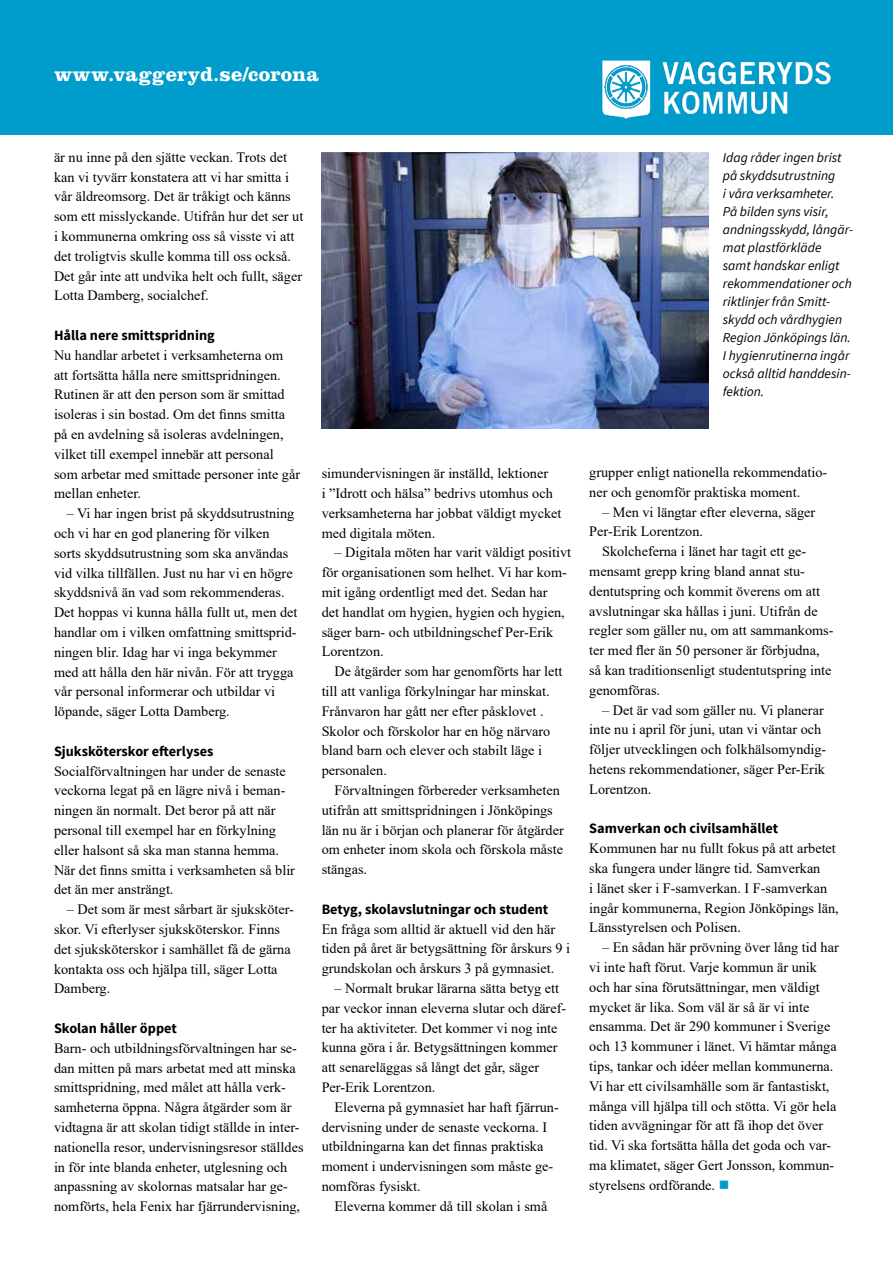
<style>
.page{position:relative;width:893px;height:1263px;background:#fff}
.page>*{position:absolute;margin:0;border:0;box-sizing:border-box;transform-origin:0 0}
.t1{font:700 20.4px "Clarendon LT Std";letter-spacing:.01em;color:#fff}
.t2{font:14.25px/19.8px "Times New Roman";color:#000}
.t3{font:700 14.25px "Source Sans Pro";color:#000}
.t4{font:italic 13.5px/18px "Source Sans Pro";color:#000}
.s1{color:#009dcc}
</style>
<div class="page">
<div style="left:0;top:0;width:893px;height:135px;background:#009dcc"></div>
<img style="left:602px;top:60px;width:229px;height:59px">
<img style="left:322px;top:152px;width:387px;height:276px">
<h1 class="t1" style="left:54px;top:62px;width:266px">www.vaggeryd.se/corona</h1>
<p class="t2" style="left:54px;top:147px;width:251px">är nu inne på den sjätte veckan. Trots det kan vi tyvärr konstatera att vi har smitta i vår äldreomsorg. Det är tråkigt och känns som ett misslyckande. Utifrån hur det ser ut i kommunerna omkring oss så visste vi att det troligtvis skulle komma till oss också.<br>Det går inte att undvika helt och fullt, säger Lotta Damberg, socialchef.</p>
<p class="t3" style="left:54px;top:326px;width:162px">Hålla nere smittspridning</p>
<p class="t2" style="left:54px;top:345px;width:248px">Nu handlar arbetet i verksamheterna om att fortsätta hålla nere smittspridningen.<br>Rutinen är att den person som är smittad isoleras i sin bostad. Om det finns smitta på en avdelning så isoleras avdelningen, vilket till exempel innebär att personal som arbetar med smittade personer inte går mellan enheter.</p>
<p class="t2" style="left:54px;top:503px;width:245px;text-indent:13px">– Vi har ingen brist på skyddsutrustning och vi har en god planering för vilken sorts skyddsutrustning som ska användas vid vilka tillfällen. Just nu har vi en högre skyddsnivå än vad som rekommenderas.<br>Det hoppas vi kunna hålla fullt ut, men det handlar om i vilken omfattning smittsprid&shy;ningen blir. Idag har vi inga bekymmer med att hålla den här nivån. För att trygga vår personal informerar och utbildar vi löpande, säger Lotta Damberg.</p>
<p class="t3" style="left:54px;top:742px;width:161px">Sjuksköterskor efterlyses</p>
<p class="t2" style="left:54px;top:760px;width:243px">Socialförvaltningen har under de senaste veckorna legat på en lägre nivå i beman&shy;ningen än normalt. Det beror på att när personal till exempel har en förkylning eller halsont så ska man stanna hemma.<br>När det finns smitta i verksamheten så blir det än mer ansträngt.</p>
<p class="t2" style="left:54px;top:899px;width:242px;text-indent:13px">– Det som är mest sårbart är sjuksköter&shy;skor. Vi efterlyser sjuksköterskor. Finns det sjuksköterskor i samhället få de gärna kontakta oss och hjälpa till, säger Lotta Damberg.</p>
<p class="t3" style="left:54px;top:1019px;width:124px">Skolan håller öppet</p>
<p class="t2" style="left:54px;top:1037px;width:251px">Barn- och utbildningsförvaltningen har se&shy;dan mitten på mars arbetat med att minska smittspridning, med målet att hålla verk&shy;samheterna öppna. Några åtgärder som är vidtagna är att skolan tidigt ställde in inter&shy;nationella resor, undervisningsresor ställdes in för inte blanda enheter, utglesning och anpassning av skolornas matsalar har ge&shy;nomförts, hela Fenix har fjärrundervisning,</p>
<p class="t4" style="left:723px;top:149px;width:132px">Idag råder ingen brist på skyddsutrustning<br>i våra verksamheter.<br>På bilden syns visir, andningsskydd, långär&shy;mat plastförkläde<br>samt handskar enligt rekommendationer och riktlinjer från Smitt&shy;skydd och vårdhygien<br>Region Jönköpings län.<br>I hygienrutinerna ingår också alltid handdesin&shy;fektion.</p>
<p class="t2" style="left:322px;top:463px;width:241px">simundervisningen är inställd, lektioner<br>i ”Idrott och hälsa” bedrivs utomhus och verksamheterna har jobbat väldigt mycket med digitala möten.</p>
<p class="t2" style="left:322px;top:542px;width:251px;text-indent:13px">– Digitala möten har varit väldigt positivt för organisationen som helhet. Vi har kom&shy;mit igång ordentligt med det. Sedan har<br>det handlat om hygien, hygien och hygien, säger barn- och utbildningschef Per-Erik Lorentzon.</p>
<p class="t2" style="left:322px;top:661px;width:242px;text-indent:13px">De åtgärder som har genomförts har lett till att vanliga förkylningar har minskat.<br>Frånvaron har gått ner efter påsklovet .<br>Skolor och förskolor har en hög närvaro bland barn och elever och stabilt läge i personalen.</p>
<p class="t2" style="left:322px;top:780px;width:244px;text-indent:13px">Förvaltningen förbereder verksamheten utifrån att smittspridningen i Jönköpings län nu är i början och planerar för åtgärder om enheter inom skola och förskola måste stängas.</p>
<p class="t3" style="left:322px;top:900px;width:228px">Betyg, skolavslutningar och student</p>
<p class="t2" style="left:322px;top:918px;width:250px">En fråga som alltid är aktuell vid den här tiden på året är betygsättning för årskurs 9 i grundskolan och årskurs 3 på gymnasiet.</p>
<p class="t2" style="left:322px;top:978px;width:246px;text-indent:13px">– Normalt brukar lärarna sätta betyg ett par veckor innan eleverna slutar och däref&shy;ter ha aktiviteter. Det kommer vi nog inte kunna göra i år. Betygsättningen kommer att senareläggas så långt det går, säger Per-Erik Lorentzon.</p>
<p class="t2" style="left:322px;top:1097px;width:239px;text-indent:13px">Eleverna på gymnasiet har haft fjärrun&shy;dervisning under de senaste veckorna. I utbildningarna kan det finnas praktiska moment i undervisningen som måste ge&shy;nomföras fysiskt.</p>
<p class="t2" style="left:334px;top:1195px;width:214px">Eleverna kommer då till skolan i små</p>
<p class="t2" style="left:589px;top:462px;width:239px">grupper enligt nationella rekommendatio&shy;ner och genomför praktiska moment.</p>
<p class="t2" style="left:589px;top:502px;width:228px;text-indent:13px">– Men vi längtar efter eleverna, säger<br>Per-Erik Lorentzon.</p>
<p class="t2" style="left:589px;top:541px;width:246px;text-indent:13px">Skolcheferna i länet har tagit ett ge&shy;mensamt grepp kring bland annat stu&shy;dentutspring och kommit överens om att avslutningar ska hållas i juni. Utifrån de regler som gäller nu, om att sammankoms&shy;ter med fler än 50 personer är förbjudna, så kan traditionsenligt studentutspring inte genomföras.</p>
<p class="t2" style="left:589px;top:699px;width:239px;text-indent:13px">– Det är vad som gäller nu. Vi planerar inte nu i april för juni, utan vi väntar och följer utvecklingen och folkhälsomyndig&shy;hetens rekommendationer, säger Per-Erik Lorentzon.</p>
<p class="t3" style="left:589px;top:819px;width:190px">Samverkan och civilsamhället</p>
<p class="t2" style="left:589px;top:838px;width:251px">Kommunen har nu fullt fokus på att arbetet ska fungera under längre tid. Samverkan<br>i länet sker i F-samverkan. I F-samverkan ingår kommunerna, Region Jönköpings län, Länsstyrelsen och Polisen.</p>
<p class="t2" style="left:589px;top:937px;width:251px;text-indent:13px">– En sådan här prövning över lång tid har vi inte haft förut. Varje kommun är unik och har sina förutsättningar, men väldigt mycket är lika. Som väl är så är vi inte ensamma. Det är 290 kommuner i Sverige och 13 kommuner i länet. Vi hämtar många tips, tankar och idéer mellan kommunerna.<br>Vi har ett civilsamhälle som är fantastiskt, många vill hjälpa till och stötta. Vi gör hela tiden avvägningar för att få ihop det över tid. Vi ska fortsätta hålla det goda och var&shy;ma klimatet, säger Gert Jonsson, kommun&shy;styrelsens ordförande. <span class="s1">■</span></p>
</div>
